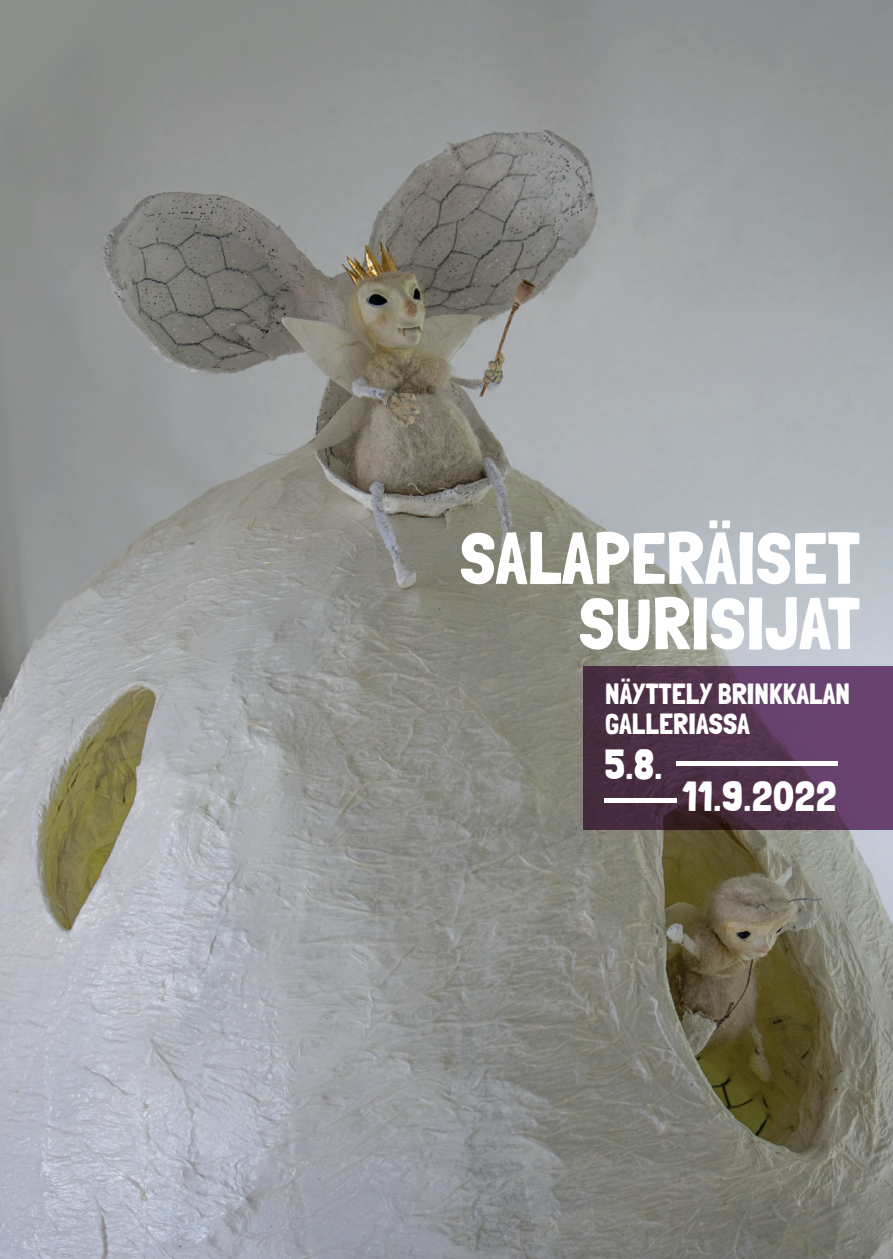
<style>
.page{position:relative;width:893px;height:1259px;background:#fff}
.page>*{position:absolute;margin:0;border:0;box-sizing:border-box;transform-origin:0 0}
.t1{font:73.2px/65.4px "Londrina Solid";letter-spacing:.005em;color:#fff;text-align:right}
.t2{font:42px "Londrina Solid";letter-spacing:.005em;color:#fff}
.t3{font:29.1px/30.6px "Londrina Solid";letter-spacing:.005em;color:#fff}
</style>
<div class="page">
<img style="left:0;top:0;width:893px;height:1259px">
<svg style="left:583px;top:665px;width:310px;height:164px"></svg>
<div style="left:677px;top:761px;width:161px;height:5px;background:#fff"></div>
<div style="left:604px;top:798px;width:73px;height:5px;background:#fff"></div>
<h1 class="t1" style="left:460px;top:524px;width:402px">SALAPERÄISET<br>SURISIJAT</h1>
<p class="t3" style="left:605px;top:677px;width:246px">NÄYTTELY BRINKKALAN<br>GALLERIASSA</p>
<h2 class="t2" style="left:604px;top:740px;width:60px">5.8.</h2>
<h2 class="t2" style="left:682px;top:771px;width:156px">11.9.2022</h2>
</div>
